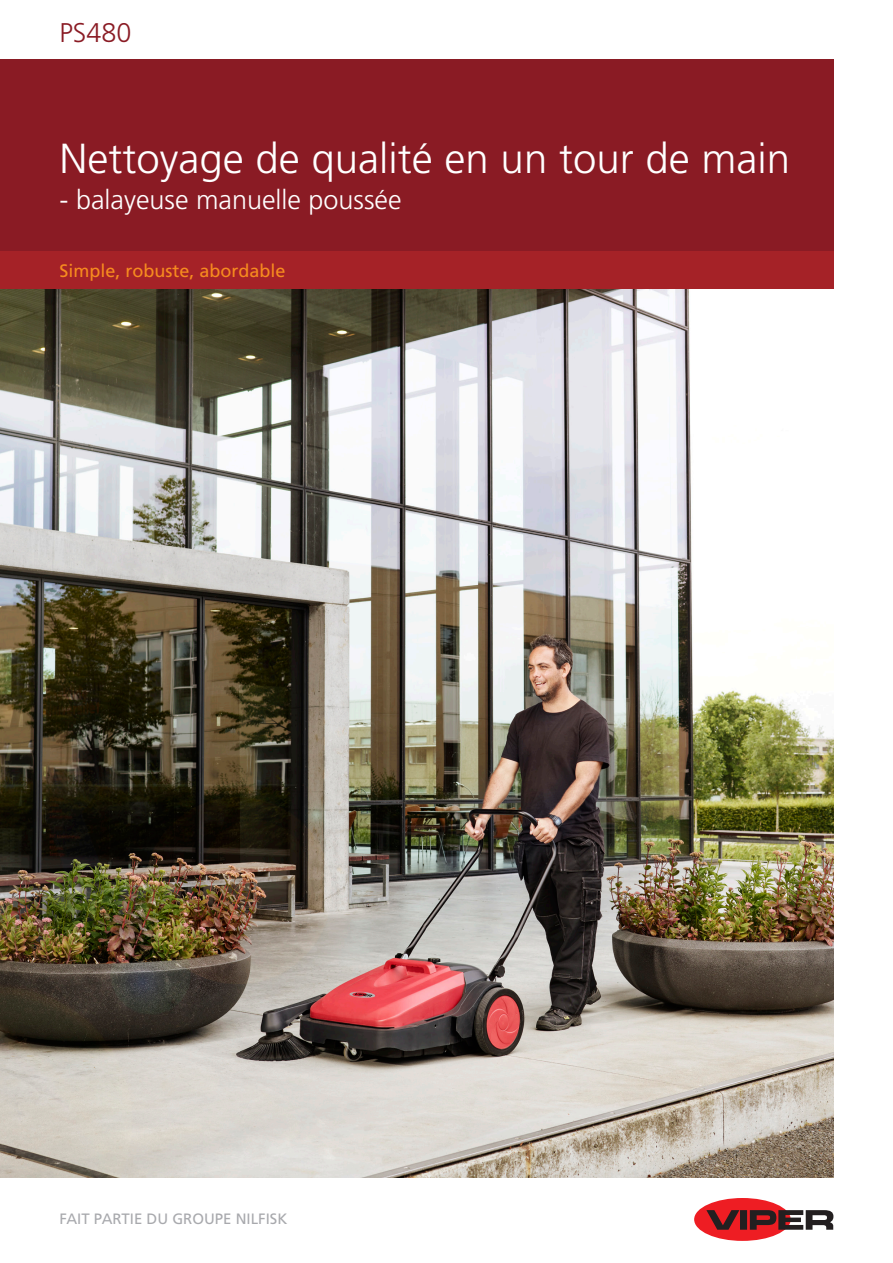
<style>
.page{position:relative;width:893px;height:1263px;background:#fff}
.page>*{position:absolute;margin:0;border:0;box-sizing:border-box;transform-origin:0 0}
.t1{font:300 42px "Frutiger LT Std";color:#fff}
.t2{font:300 27px "Frutiger LT Std";color:#fff}
.t3{font:300 27px "Frutiger LT Std";color:#8a1b24}
.t4{font:18px "Frutiger LT Std";color:#f68b1f}
.t5{font:15px "Frutiger LT Std";color:#a8a9ad}
</style>
<div class="page">
<div style="left:0;top:251px;width:833px;height:38px;background:#a52227"></div>
<div style="left:0;top:60px;width:833px;height:191px;background:#8a1b24"></div>
<div style="left:694px;top:1198px;width:97px;height:43px;background:#ee1d23;border-radius:50%"></div>
<svg style="left:706px;top:1210px;width:127px;height:20px"></svg>
<img style="left:0;top:289px;width:833px;height:889px">
<p class="t3" style="left:59px;top:17px;width:74px">PS480</p>
<p class="t1" style="left:60px;top:135px;width:732px">Nettoyage de qualité en un tour de main</p>
<p class="t2" style="left:60px;top:185px;width:344px">- balayeuse manuelle poussée</p>
<p class="t4" style="left:60px;top:260px;width:228px">Simple, robuste, abordable</p>
<p class="t5" style="left:60px;top:1210px;width:229px">FAIT PARTIE DU GROUPE NILFISK</p>
</div>
